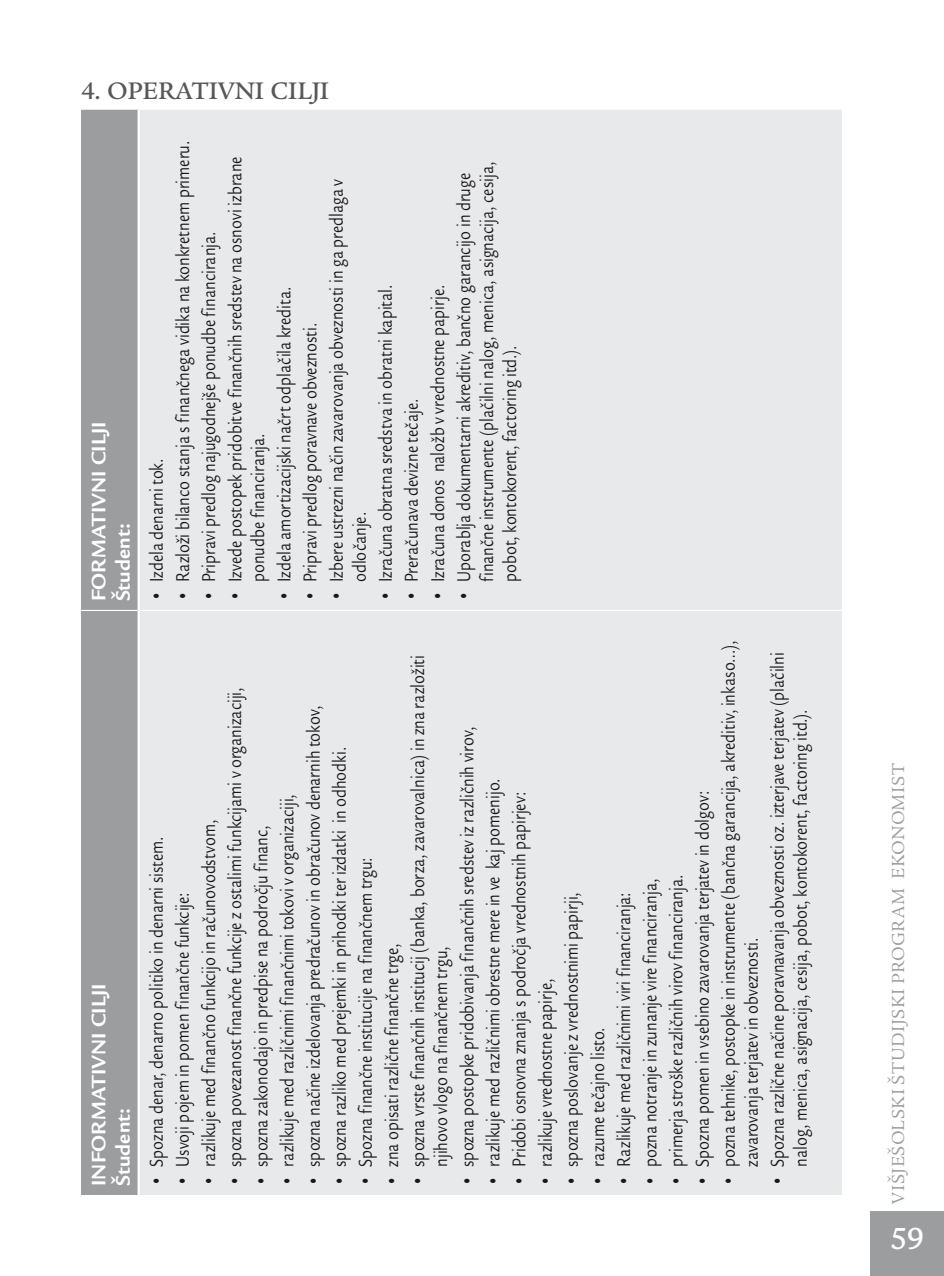
<style>
.page{position:relative;width:944px;height:1276px;background:#fff}
.page>*{position:absolute;margin:0;border:0;box-sizing:border-box;transform-origin:0 0}
.t1{font:500 31.5px "Legacy San Itc TCE";color:#fff}
.t2{font:500 24.75px "Legacy Ser Itc TCE";color:#58585a}
.t3{font:700 20.25px/24.3px "Legacy San Itc TCE";letter-spacing:.005em;color:#fff}
.t4{font:19.12px/26.1px "Legacy San Itc TCE";color:#1a171b;scale:.8 1}
.t5{font:18px "Legacy Ser Itc TCE";letter-spacing:.02em;color:#9c9d9f}
</style>
<div class="page">
<div style="left:871px;top:1211px;width:73px;height:65px;background:#9c9d9f"></div>
<div style="left:81px;top:110px;width:57px;height:1085px;background:#9c9d9f"></div>
<div style="left:140px;top:110px;width:702px;height:1085px;background:#e8e9ea"></div>
<hr style="left:81px;top:610px;width:57px;height:1px;background:#fff">
<hr style="left:140px;top:610px;width:702px;height:1px;background:#fff">
<p class="t2" style="left:81px;top:76px;width:250px">4. OPERATIVNI CILJI</p>
<p class="t3" style="left:87px;top:601px;width:181px;rotate:-90deg">FORMATIVNI CILJI<br>Študent:</p>
<p class="t3" style="left:87px;top:1186px;width:204px;rotate:-90deg">INFORMATIVNI CILJI<br>Študent:</p>
<p class="t4" style="left:144px;top:582px;width:156px;rotate:-90deg">Izdela denarni tok.</p>
<p class="t4" style="left:144px;top:601px;width:14px;rotate:-90deg">•</p>
<p class="t4" style="left:170px;top:582px;width:553px;rotate:-90deg">Razloži bilanco stanja s finančnega vidika na konkretnem primeru.</p>
<p class="t4" style="left:170px;top:601px;width:14px;rotate:-90deg">•</p>
<p class="t4" style="left:222px;top:582px;width:533px;rotate:-90deg">Izvede postopek pridobitve finančnih sredstev na osnovi izbrane</p>
<p class="t4" style="left:222px;top:601px;width:14px;rotate:-90deg">•</p>
<p class="t4" style="left:476px;top:582px;width:527px;line-height:22.9px;rotate:-90deg">finančne instrumente (plačilni nalog, menica, asignacija, cesija, pobot, kontokorent, factoring itd.).</p>
<p class="t4" style="left:451px;top:582px;width:513px;rotate:-90deg">Uporablja dokumentarni akreditiv, bančno garancijo in druge</p>
<p class="t4" style="left:451px;top:601px;width:14px;rotate:-90deg">•</p>
<p class="t4" style="left:324px;top:582px;width:506px;rotate:-90deg">Izbere ustrezni način zavarovanja obveznosti in ga predlaga v</p>
<p class="t4" style="left:324px;top:601px;width:14px;rotate:-90deg">•</p>
<p class="t4" style="left:196px;top:582px;width:440px;rotate:-90deg">Pripravi predlog najugodnejše ponudbe financiranja.</p>
<p class="t4" style="left:196px;top:601px;width:14px;rotate:-90deg">•</p>
<p class="t4" style="left:347px;top:582px;width:374px;rotate:-90deg">odločanje.<br>Izračuna obratna sredstva in obratni kapital.</p>
<p class="t4" style="left:373px;top:601px;width:14px;rotate:-90deg">•</p>
<p class="t4" style="left:425px;top:582px;width:373px;rotate:-90deg">Izračuna donos naložb v vrednostne papirje.</p>
<p class="t4" style="left:425px;top:601px;width:14px;rotate:-90deg">•</p>
<p class="t4" style="left:245px;top:582px;width:371px;rotate:-90deg">ponudbe financiranja.<br>Izdela amortizacijski načrt odplačila kredita.</p>
<p class="t4" style="left:271px;top:601px;width:14px;rotate:-90deg">•</p>
<p class="t4" style="left:297px;top:582px;width:326px;rotate:-90deg">Pripravi predlog poravnave obveznosti.</p>
<p class="t4" style="left:297px;top:601px;width:14px;rotate:-90deg">•</p>
<p class="t4" style="left:399px;top:582px;width:231px;rotate:-90deg">Preračunava devizne tečaje.</p>
<p class="t4" style="left:399px;top:601px;width:14px;rotate:-90deg">•</p>
<p class="t4" style="left:716px;top:1166px;width:659px;rotate:-90deg">pozna tehnike, postopke in instrumente (bančna garancija, akreditiv, inkaso…),</p>
<p class="t4" style="left:716px;top:1186px;width:14px;rotate:-90deg">•</p>
<p class="t4" style="left:739px;top:1166px;width:644px;rotate:-90deg">zavarovanja terjatev in obveznosti.<br>Spozna različne načine poravnavanja obveznosti oz. izterjave terjatev (plačilni</p>
<p class="t4" style="left:765px;top:1186px;width:14px;rotate:-90deg">•</p>
<p class="t4" style="left:405px;top:1166px;width:641px;rotate:-90deg">spozna vrste finančnih institucij (banka, borza, zavarovalnica) in zna razložiti</p>
<p class="t4" style="left:405px;top:1186px;width:14px;rotate:-90deg">•</p>
<p class="t4" style="left:222px;top:1166px;width:601px;rotate:-90deg">spozna povezanost finančne funkcije z ostalimi funkcijami v organizaciji,</p>
<p class="t4" style="left:222px;top:1186px;width:14px;rotate:-90deg">•</p>
<p class="t4" style="left:301px;top:1166px;width:577px;rotate:-90deg">spozna načine izdelovanja predračunov in obračunov denarnih tokov,</p>
<p class="t4" style="left:301px;top:1186px;width:14px;rotate:-90deg">•</p>
<p class="t4" style="left:788px;top:1166px;width:573px;rotate:-90deg">nalog, menica, asignacija, cesija, pobot, kontokorent, factoring itd.).</p>
<p class="t4" style="left:428px;top:1166px;width:551px;rotate:-90deg">njihovo vlogo na finančnem trgu,<br>spozna postopke pridobivanja finančnih sredstev iz različnih virov,</p>
<p class="t4" style="left:454px;top:1186px;width:14px;rotate:-90deg">•</p>
<p class="t4" style="left:327px;top:1166px;width:526px;rotate:-90deg">spozna razliko med prejemki in prihodki ter izdatki in odhodki.</p>
<p class="t4" style="left:327px;top:1186px;width:14px;rotate:-90deg">•</p>
<p class="t4" style="left:480px;top:1166px;width:487px;rotate:-90deg">razlikuje med različnimi obrestne mere in ve kaj pomenijo.</p>
<p class="t4" style="left:480px;top:1186px;width:14px;rotate:-90deg">•</p>
<p class="t4" style="left:689px;top:1166px;width:471px;rotate:-90deg">Spozna pomen in vsebino zavarovanja terjatev in dolgov:</p>
<p class="t4" style="left:689px;top:1186px;width:14px;rotate:-90deg">•</p>
<p class="t4" style="left:506px;top:1166px;width:470px;rotate:-90deg">Pridobi osnovna znanja s področja vrednostnih papirjev:</p>
<p class="t4" style="left:506px;top:1186px;width:14px;rotate:-90deg">•</p>
<p class="t4" style="left:274px;top:1166px;width:467px;rotate:-90deg">razlikuje med različnimi finančnimi tokovi v organizaciji,</p>
<p class="t4" style="left:274px;top:1186px;width:14px;rotate:-90deg">•</p>
<p class="t4" style="left:196px;top:1166px;width:435px;rotate:-90deg">razlikuje med finančno funkcijo in računovodstvom,</p>
<p class="t4" style="left:196px;top:1186px;width:14px;rotate:-90deg">•</p>
<p class="t4" style="left:248px;top:1166px;width:428px;rotate:-90deg">spozna zakonodajo in predpise na področju financ,</p>
<p class="t4" style="left:248px;top:1186px;width:14px;rotate:-90deg">•</p>
<p class="t4" style="left:144px;top:1166px;width:414px;rotate:-90deg">Spozna denar, denarno politiko in denarni sistem.</p>
<p class="t4" style="left:144px;top:1186px;width:14px;rotate:-90deg">•</p>
<p class="t4" style="left:353px;top:1166px;width:388px;rotate:-90deg">Spozna finančne institucije na finančnem trgu:</p>
<p class="t4" style="left:353px;top:1186px;width:14px;rotate:-90deg">•</p>
<p class="t4" style="left:663px;top:1166px;width:367px;rotate:-90deg">primerja stroške različnih virov financiranja.</p>
<p class="t4" style="left:663px;top:1186px;width:14px;rotate:-90deg">•</p>
<p class="t4" style="left:637px;top:1166px;width:361px;rotate:-90deg">pozna notranje in zunanje vire financiranja,</p>
<p class="t4" style="left:637px;top:1186px;width:14px;rotate:-90deg">•</p>
<p class="t4" style="left:559px;top:1166px;width:345px;rotate:-90deg">spozna poslovanje z vrednostnimi papirji,</p>
<p class="t4" style="left:559px;top:1186px;width:14px;rotate:-90deg">•</p>
<p class="t4" style="left:611px;top:1166px;width:345px;rotate:-90deg">Razlikuje med različnimi viri financiranja:</p>
<p class="t4" style="left:611px;top:1186px;width:14px;rotate:-90deg">•</p>
<p class="t4" style="left:170px;top:1166px;width:345px;rotate:-90deg">Usvoji pojem in pomen finančne funkcije:</p>
<p class="t4" style="left:170px;top:1186px;width:14px;rotate:-90deg">•</p>
<p class="t4" style="left:379px;top:1166px;width:281px;rotate:-90deg">zna opisati različne finančne trge,</p>
<p class="t4" style="left:379px;top:1186px;width:14px;rotate:-90deg">•</p>
<p class="t4" style="left:533px;top:1166px;width:237px;rotate:-90deg">razlikuje vrednostne papirje,</p>
<p class="t4" style="left:533px;top:1186px;width:14px;rotate:-90deg">•</p>
<p class="t4" style="left:585px;top:1166px;width:176px;rotate:-90deg">razume tečajno listo.</p>
<p class="t4" style="left:585px;top:1186px;width:14px;rotate:-90deg">•</p>
<p class="t5" style="left:887px;top:1204px;width:442px;rotate:-90deg">VIŠJEŠOLSKI ŠTUDIJSKI PROGRAM EKONOMIST</p>
<h1 class="t1" style="left:889px;top:1219px;width:36px">59</h1>
</div>
